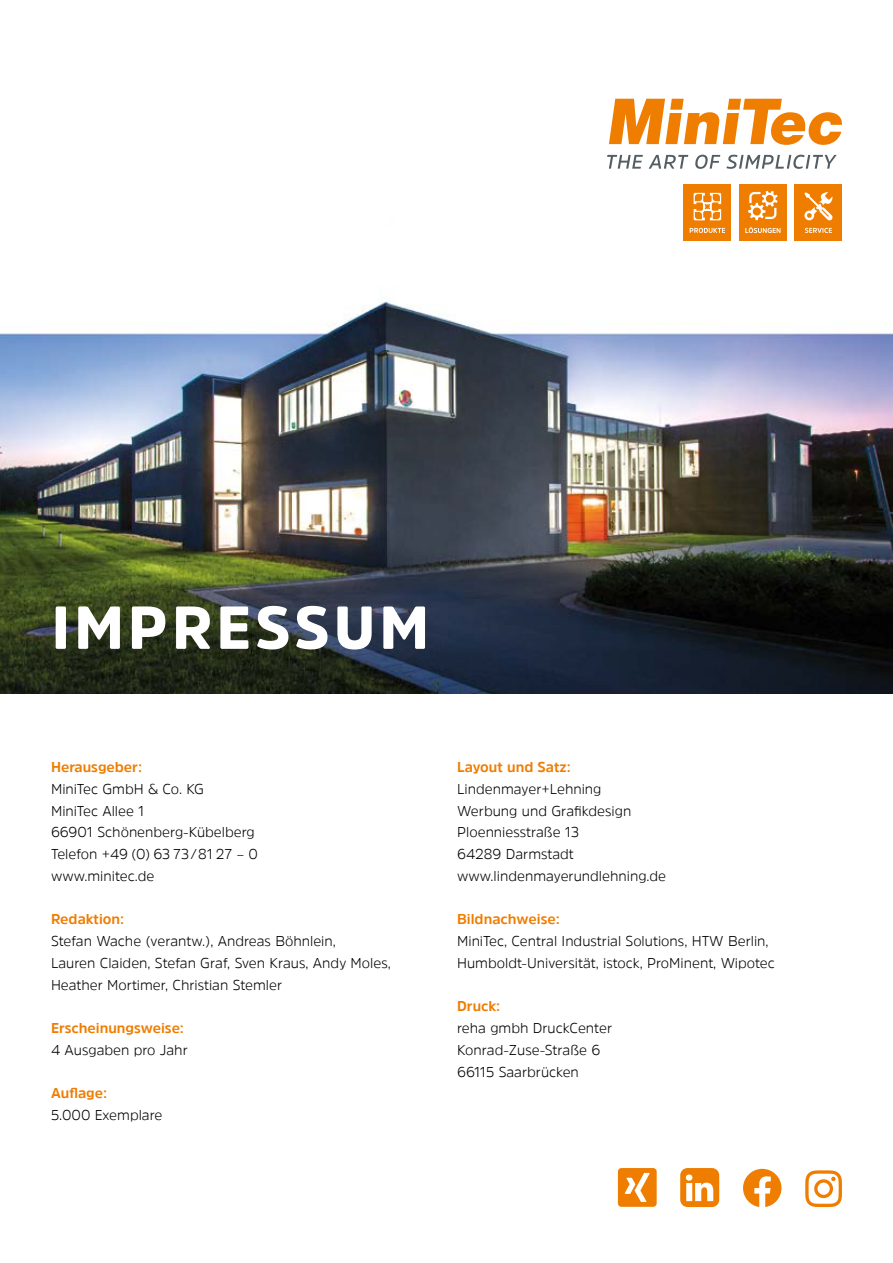
<style>
.page{position:relative;width:893px;height:1263px;background:#fff}
.page>*{position:absolute;margin:0;border:0;box-sizing:border-box;transform-origin:0 0}
.t1{font:900 60px "Amsi Pro";letter-spacing:.07em;color:#fff}
.t2{font:300 14.25px/21.8px "Amsi Pro";color:#000}
.t3{font:700 14.25px "Amsi Pro";color:#ef7d00}
</style>
<div class="page">
<svg style="left:618px;top:1168px;width:39px;height:39px;background:#f19531"></svg>
<svg style="left:680px;top:1168px;width:39px;height:39px"></svg>
<svg style="left:743px;top:1169px;width:38px;height:38px"></svg>
<svg style="left:805px;top:1170px;width:37px;height:37px"></svg>
<img style="left:0;top:219px;width:893px;height:474px">
<svg style="left:607px;top:155px;width:229px;height:14px"></svg>
<svg style="left:609px;top:99px;width:233px;height:46px"></svg>
<div style="left:684px;top:185px;width:47px;height:56px;background:#ef7d00"></div>
<svg style="left:690px;top:228px;width:35px;height:5px"></svg>
<svg style="left:694px;top:193px;width:27px;height:27px"></svg>
<div style="left:739px;top:185px;width:47px;height:56px;background:#ef7d00"></div>
<svg style="left:748px;top:191px;width:30px;height:29px"></svg>
<svg style="left:745px;top:227px;width:35px;height:6px"></svg>
<div style="left:795px;top:185px;width:47px;height:56px;background:#ef7d00"></div>
<svg style="left:804px;top:192px;width:29px;height:28px"></svg>
<svg style="left:805px;top:228px;width:27px;height:5px"></svg>
<h1 class="t1" style="left:51px;top:586px;width:379px">IMPRESSUM</h1>
<p class="t3" style="left:51px;top:757px;width:93px">Herausgeber:</p>
<p class="t2" style="left:51px;top:778px;width:208px">MiniTec GmbH &amp; Co. KG<br>MiniTec Allee 1<br>66901 Schönenberg-Kübelberg<br>Telefon +49 (0) 63 73 / 81 27 – 0 www.minitec.de</p>
<p class="t3" style="left:51px;top:909px;width:75px">Redaktion:</p>
<p class="t2" style="left:51px;top:930px;width:341px">Stefan Wache (verantw.), Andreas Böhnlein,<br>Lauren Claiden, Stefan Graf, Sven Kraus, Andy Moles,<br>Heather Mortimer, Christian Stemler</p>
<p class="t3" style="left:51px;top:1018px;width:135px">Erscheinungsweise:</p>
<p class="t2" style="left:51px;top:1038px;width:138px">4 Ausgaben pro Jahr</p>
<p class="t3" style="left:51px;top:1083px;width:58px">Auflage:</p>
<p class="t2" style="left:51px;top:1104px;width:113px">5.000 Exemplare</p>
<p class="t3" style="left:457px;top:757px;width:115px">Layout und Satz:</p>
<p class="t2" style="left:457px;top:777px;width:211px">Lindenmayer+Lehning<br>Werbung und Grafikdesign<br>Ploenniesstraße 13<br>64289 Darmstadt www.lindenmayerundlehning.de</p>
<p class="t3" style="left:457px;top:909px;width:104px">Bildnachweise:</p>
<p class="t2" style="left:457px;top:930px;width:319px">MiniTec, Central Industrial Solutions, HTW Berlin,<br>Humboldt-Universität, istock, ProMinent, Wipotec</p>
<p class="t3" style="left:457px;top:996px;width:45px">Druck:</p>
<p class="t2" style="left:457px;top:1017px;width:157px">reha gmbh DruckCenter<br>Konrad-Zuse-Straße 6<br>66115 Saarbrücken</p>
</div>
